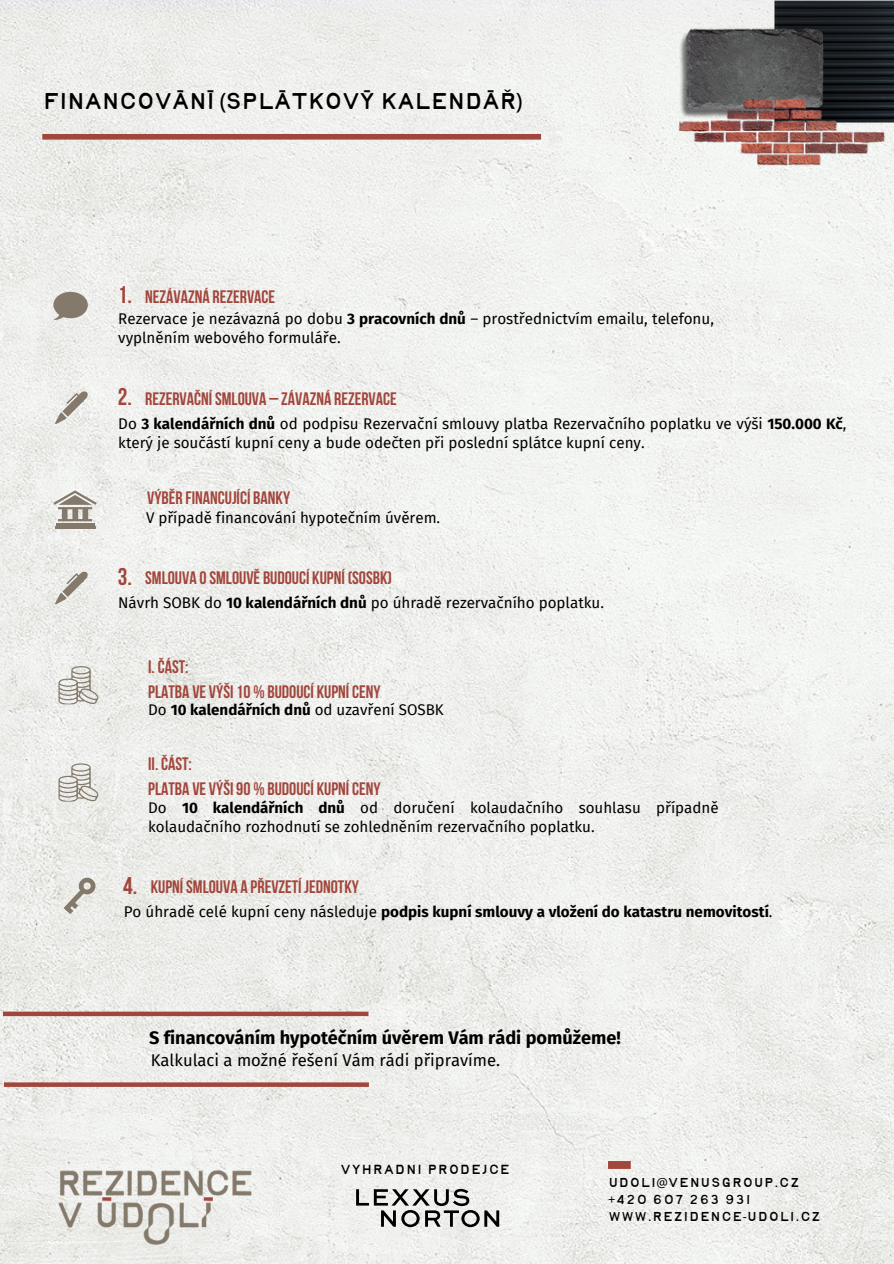
<style>
.page{position:relative;width:894px;height:1264px;background:#fff}
.page>*{position:absolute;margin:0;border:0;box-sizing:border-box;transform-origin:0 0}
.t1{font:700 24.15px "Bebas Neue";color:#a2463c}
.t2{font:22.5px "TAY Birdie";letter-spacing:-.085em;color:#000}
.t3{font:700 18.15px "Fira Sans";color:#000}
.t4{font:700 18px/24.8px "Bebas Neue";color:#a2463c}
.t5{font:16.65px "Fira Sans";color:#000}
.t6{font:15.15px/19.2px "Fira Sans";color:#000}
.t7{font:700 15.15px "Fira Sans";color:#000}
.t8{font:13.05px "TAY Birdie";letter-spacing:.325em;color:#000}
.t9{font:12.75px "TAY Birdie";letter-spacing:.33em;color:#000}
.t10{font:12.75px "TAY Birdie";letter-spacing:.305em;color:#000}
.t11{font:12.75px "TAY Birdie";color:#000}
.s1{font-family:"Noto Sans"}
.s2{font-weight:700}
.s3{font-weight:400}
</style>
<div class="page">
<img style="left:0;top:0;width:893px;height:1263px">
<div style="left:42px;top:134px;width:499px;height:6px;background:#a1463c"></div>
<img style="left:754px;top:0;width:139px;height:142px">
<img style="left:674px;top:24px;width:159px;height:70px">
<img style="left:674px;top:94px;width:214px;height:75px">
<svg style="left:53px;top:292px;width:35px;height:28px"></svg>
<svg style="left:58px;top:666px;width:40px;height:38px;background:#ceccc5"></svg>
<svg style="left:58px;top:763px;width:40px;height:38px;background:#cfccc7"></svg>
<svg style="left:55px;top:391px;width:33px;height:33px"></svg>
<svg style="left:55px;top:571px;width:33px;height:33px"></svg>
<svg style="left:63px;top:876px;width:33px;height:38px"></svg>
<div style="left:608px;top:1160px;width:22px;height:8px;background:#a2463c"></div>
<img style="left:48px;top:1161px;width:214px;height:83px">
<div style="left:4px;top:1011px;width:364px;height:5px;background:#a1463c"></div>
<svg style="left:4px;top:1082px;width:365px;height:4px"></svg>
<hr style="left:55px;top:526px;width:40px;height:2px;background:#84796b">
<hr style="left:56px;top:523px;width:38px;height:2px;background:#84796b">
<svg style="left:53px;top:490px;width:43px;height:31px"></svg>
<svg style="left:356px;top:1188px;width:143px;height:39px"></svg>
<p class="t2" style="left:42px;top:93px;width:481px">FINANCOVÁNÍ <span class="s1">(</span>SPLÁTKOVÝ KALENDÁŘ<span class="s1">)</span></p>
<h3 class="t1" style="left:118px;top:285px;width:16px">1.</h3>
<h2 class="t4" style="left:145px;top:286px;width:131px">NEZÁVAZNÁ REZERVACE</h2>
<h2 class="t6" style="left:118px;top:309px;width:597px">Rezervace je nezávazná po dobu <span class="s2">3 pracovních dnů</span> – prostřednictvím emailu, telefonu, vyplněním webového formuláře.</h2>
<p class="t1" style="left:118px;top:387px;width:16px">2.</p>
<h6 class="t4" style="left:145px;top:388px;width:253px">REZERVAČNÍSMLOUVA – ZÁVAZNÁ REZERVACE</h6>
<h6 class="t6" style="left:118px;top:414px;width:729px">Do <span class="s2">3 kalendářních dnů</span> od podpisu Rezervační smlouvy platba Rezervačního poplatku ve výši <span class="s2">150.000 Kč</span>, který je součástí kupní ceny a bude odečten při poslední splátce kupní ceny.</h6>
<p class="t4" style="left:147px;top:486px;width:144px">VÝBĚR FINANCUJÍCÍ BANKY</p>
<h6 class="t6" style="left:146px;top:508px;width:295px">V případě financování hypotečním úvěrem.</h6>
<h2 class="t1" style="left:118px;top:566px;width:16px">3.</h2>
<h3 class="t4" style="left:145px;top:567px;width:248px">SMLOUVA O SMLOUVĚ BUDOUCÍ KUPNÍ (SOSBK)</h3>
<h6 class="t6" style="left:118px;top:593px;width:487px">Návrh SOBK do <span class="s2">10 kalendářních dnů</span> po úhradě rezervačního poplatku.</h6>
<h6 class="t4" style="left:148px;top:656px;width:234px">I. ČÁST:<br>PLATBA VE VÝŠI 10 %BUDOUCÍ KUPNÍCENY</h6>
<h2 class="t6" style="left:148px;top:700px;width:297px">Do <span class="s2">10 kalendářních dnů</span> od uzavření SOSBK</h2>
<h3 class="t4" style="left:148px;top:753px;width:234px">II. ČÁST:<br>PLATBA VE VÝŠI 90 %BUDOUCÍ KUPNÍCENY</h3>
<h3 class="t6" style="left:148px;top:798px;width:571px">Do <span class="s2">10 kalendářních dnů</span> od doručení kolaudačního souhlasu případně kolaudačního rozhodnutí se zohledněním rezervačního poplatku.</h3>
<h6 class="t1" style="left:123px;top:875px;width:16px">4.</h6>
<h3 class="t4" style="left:151px;top:876px;width:209px">KUPNÍSMLOUVA A PŘEVZETÍ JEDNOTKY</h3>
<h3 class="t7" style="left:124px;top:902px;width:650px"><span class="s3">Po úhradě celé kupní ceny následuje</span> podpis kupní smlouvy a vložení do katastru nemovitostí<span class="s3">.</span></h3>
<h6 class="t3" style="left:149px;top:1026px;width:473px">S financováním hypotéčním úvěrem Vám rádi pomůžeme!</h6>
<h3 class="t5" style="left:151px;top:1050px;width:351px">Kalkulaci a možné řešení Vám rádi připravíme.</h3>
<p class="t8" style="left:340px;top:1164px;width:168px">VÝHRADNÍ PRODEJCE</p>
<p class="t10" style="left:608px;top:1178px;width:190px">UDOLI<span class="s1">@</span>VENUSGROUP.CZ</p>
<h4 class="t11" style="left:608px;top:1195px;width:145px"><span class="s1">+</span>420 607 263 931</h4>
<h5 class="t9" style="left:608px;top:1212px;width:211px">WWW.REZIDENCE<span class="s1">-</span>UDOLI.CZ</h5>
</div>
